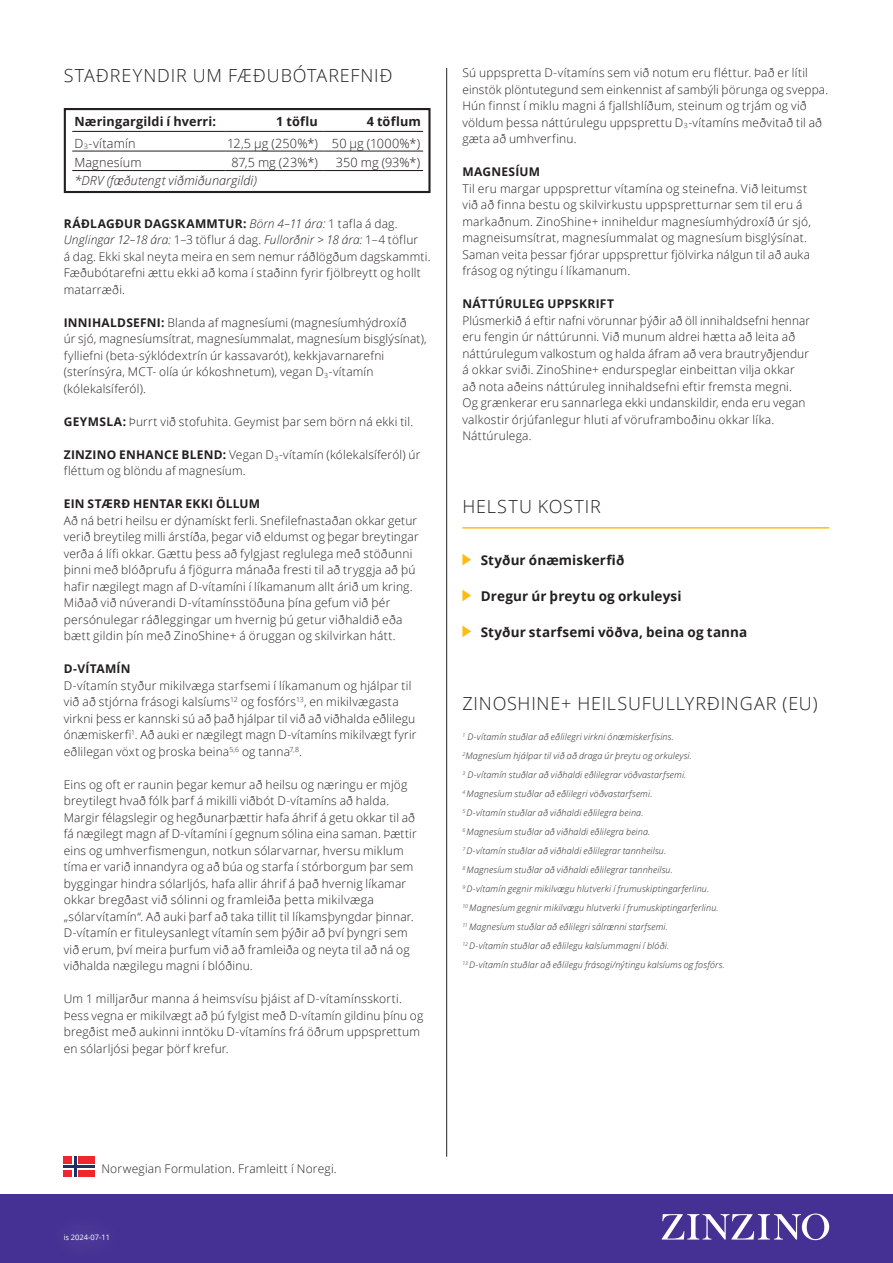
<style>
.page{position:relative;width:893px;height:1263px;background:#fff}
.page>*{position:absolute;margin:0;border:0;box-sizing:border-box;transform-origin:0 0}
.Sub-heading_12_14{font:300 18px "Open Sans";letter-spacing:.045em;color:#231f20}
.Key_Benefits_9_12{font:700 13.5px "Open Sans";letter-spacing:.01em;color:#231f20}
.Preamble_10_14{font:300 12.6px "Open Sans";letter-spacing:.01em;color:#231f20}
.Preamble_10_14-2{font:700 12.6px "Open Sans";letter-spacing:.01em;color:#231f20}
.Preamble_10_14-3{font:italic 300 12.6px "Open Sans";letter-spacing:.01em;color:#231f20}
.Body_8_11{font:300 12px/16.5px "Open Sans";letter-spacing:.015em;color:#231f20}
.Body_8_11-2{font:700 12px "Open Sans";letter-spacing:.02em;color:#231f20}
.Underrubrik-Bold-Italic-Versaler-20pkt_2{font:300 12px "Open Sans";letter-spacing:.015em;color:#231f20}
.EFSA_6_7{font:italic 300 9px "Open Sans";letter-spacing:.02em;color:#231f20}
.t1{font:7.5px "Open Sans";color:#fff}
.s1{font-weight:700}
.s2{font-style:italic}
</style>
<div class="page">
<div style="left:0;top:1194px;width:893px;height:69px;background:#443193"></div>
<svg style="left:662px;top:1213px;width:167px;height:27px"></svg>
<div style="left:64px;top:108px;width:367px;height:85px;border:2px solid #231f20"></div>
<hr style="left:72px;top:131px;width:153px;height:1px;background:#231f20">
<hr style="left:225px;top:131px;width:98px;height:1px;background:#231f20">
<hr style="left:323px;top:131px;width:100px;height:1px;background:#231f20">
<hr style="left:72px;top:151px;width:153px;height:1px;background:#231f20">
<hr style="left:225px;top:151px;width:98px;height:1px;background:#231f20">
<hr style="left:323px;top:151px;width:100px;height:1px;background:#231f20">
<hr style="left:72px;top:170px;width:153px;height:1px;background:#231f20">
<hr style="left:225px;top:170px;width:98px;height:1px;background:#231f20">
<hr style="left:323px;top:170px;width:100px;height:1px;background:#231f20">
<hr style="left:446px;top:68px;width:1px;height:1089px;background:#231f20">
<div style="left:64px;top:1156px;width:31px;height:21px;background:#ee272f"></div>
<div style="left:64px;top:1164px;width:31px;height:5px;background:#fff"></div>
<div style="left:72px;top:1156px;width:6px;height:21px;background:#fff"></div>
<hr style="left:64px;top:1165px;width:31px;height:3px;background:#212f63">
<hr style="left:74px;top:1156px;width:3px;height:21px;background:#212f63">
<svg style="left:462px;top:554px;width:9px;height:11px"></svg>
<svg style="left:462px;top:590px;width:9px;height:11px"></svg>
<svg style="left:462px;top:625px;width:9px;height:12px"></svg>
<hr style="left:462px;top:527px;width:367px;height:2px;background:#fdbc12">
<p class="Sub-heading_12_14" style="left:64px;top:63px;width:330px">STAÐREYNDIR UM FÆÐUBÓTAREFNIÐ</p>
<p class="Preamble_10_14-2" style="left:74px;top:113px;width:143px">Næringargildi í hverri:</p>
<p class="Preamble_10_14-2" style="left:276px;top:113px;width:43px">1 töflu</p>
<p class="Preamble_10_14-2" style="left:367px;top:113px;width:56px">4 töflum</p>
<p class="Preamble_10_14" style="left:74px;top:135px;width:63px">D<sub>3</sub>-vítamín</p>
<p class="Preamble_10_14" style="left:227px;top:135px;width:92px">12,5 μg (250%*)</p>
<p class="Preamble_10_14" style="left:332px;top:135px;width:90px">50 μg (1000%*)</p>
<p class="Preamble_10_14" style="left:74px;top:154px;width:69px">Magnesíum</p>
<p class="Preamble_10_14" style="left:231px;top:154px;width:88px">87,5 mg (23%*)</p>
<p class="Preamble_10_14" style="left:336px;top:154px;width:86px">350 mg (93%*)</p>
<p class="Preamble_10_14-3" style="left:74px;top:172px;width:184px">*DRV (fæðutengt viðmiðunargildi)</p>
<p class="Body_8_11" style="left:64px;top:215px;width:368px"><span class="s1">RÁÐLAGÐUR DAGSKAMMTUR:</span> <span class="s2">Börn 4–11 ára:</span> 1 tafla á dag.<br><span class="s2">Unglingar 12–18 ára:</span> 1–3 töflur á dag. <span class="s2">Fullorðnir &gt; 18 ára:</span> 1–4 töflur<br>á dag. Ekki skal neyta meira en sem nemur ráðlögðum dagskammti.<br>Fæðubótarefni ættu ekki að koma í staðinn fyrir fjölbreytt og hollt matarræði.</p>
<p class="Body_8_11" style="left:64px;top:314px;width:364px"><span class="s1">INNIHALDSEFNI:</span> Blanda af magnesíumi (magnesíumhýdroxíð<br>úr sjó, magnesíumsítrat, magnesíummalat, magnesíum bisglýsínat), fylliefni (beta-sýklódextrín úr kassavarót), kekkjavarnarefni (sterínsýra, MCT- olía úr kókoshnetum), vegan D<sub>3</sub>-vítamín (kólekalsíferól).</p>
<p class="Body_8_11" style="left:64px;top:413px;width:351px"><span class="s1">GEYMSLA:</span> Þurrt við stofuhita. Geymist þar sem börn ná ekki til.</p>
<p class="Body_8_11" style="left:64px;top:446px;width:358px"><span class="s1">ZINZINO ENHANCE BLEND:</span> Vegan D<sub>3</sub>-vítamín (kólekalsíferól) úr fléttum og blöndu af magnesíum.</p>
<p class="Body_8_11-2" style="left:64px;top:495px;width:198px">EIN STÆRÐ HENTAR EKKI ÖLLUM</p>
<p class="Body_8_11" style="left:64px;top:512px;width:356px">Að ná betri heilsu er dýnamískt ferli. Snefilefnastaðan okkar getur verið breytileg milli árstíða, þegar við eldumst og þegar breytingar verða á lífi okkar. Gættu þess að fylgjast reglulega með stöðunni þinni með blóðprufu á fjögurra mánaða fresti til að tryggja að þú hafir nægilegt magn af D-vítamíni í líkamanum allt árið um kring.<br>Miðað við núverandi D-vítamínsstöðuna þína gefum við þér persónulegar ráðleggingar um hvernig þú getur viðhaldið eða bætt gildin þín með ZinoShine+ á öruggan og skilvirkan hátt.</p>
<p class="Body_8_11-2" style="left:64px;top:660px;width:68px">D-VÍTAMÍN</p>
<p class="Body_8_11" style="left:64px;top:677px;width:354px">D-vítamín styður mikilvæga starfsemi í líkamanum og hjálpar til við að stjórna frásogi kalsíums<sup>12</sup> og fosfórs<sup>13</sup>, en mikilvægasta virkni þess er kannski sú að það hjálpar til við að viðhalda eðlilegu ónæmiskerfi<sup>1</sup>. Að auki er nægilegt magn D-vítamíns mikilvægt fyrir eðlilegan vöxt og þroska beina<sup>5,6</sup> og tanna<sup>7,8</sup>.</p>
<p class="Body_8_11" style="left:64px;top:776px;width:354px">Eins og oft er raunin þegar kemur að heilsu og næringu er mjög breytilegt hvað fólk þarf á mikilli viðbót D-vítamíns að halda.<br>Margir félagslegir og hegðunarþættir hafa áhrif á getu okkar til að fá nægilegt magn af D-vítamíni í gegnum sólina eina saman. Þættir eins og umhverfismengun, notkun sólarvarnar, hversu miklum tíma er varið innandyra og að búa og starfa í stórborgum þar sem byggingar hindra sólarljós, hafa allir áhrif á það hvernig líkamar okkar bregðast við sólinni og framleiða þetta mikilvæga „sólarvítamín“. Að auki þarf að taka tillit til líkamsþyngdar þinnar.<br>D-vítamín er fituleysanlegt vítamín sem þýðir að því þyngri sem við erum, því meira þurfum við að framleiða og neyta til að ná og viðhalda nægilegu magni í blóðinu.</p>
<p class="Body_8_11" style="left:64px;top:990px;width:361px">Um 1 milljarður manna á heimsvísu þjáist af D-vítamínsskorti.<br>Þess vegna er mikilvægt að þú fylgist með D-vítamín gildinu þínu og bregðist með aukinni inntöku D-vítamíns frá öðrum uppsprettum en sólarljósi þegar þörf krefur.</p>
<p class="Body_8_11" style="left:462px;top:64px;width:367px">Sú uppspretta D-vítamíns sem við notum eru fléttur. Það er lítil einstök plöntutegund sem einkennist af sambýli þörunga og sveppa.<br>Hún finnst í miklu magni á fjallshlíðum, steinum og trjám og við völdum þessa náttúrulegu uppsprettu D<sub>3</sub>-vítamíns meðvitað til að gæta að umhverfinu.</p>
<p class="Body_8_11-2" style="left:462px;top:163px;width:79px">MAGNESÍUM</p>
<p class="Body_8_11" style="left:462px;top:180px;width:350px">Til eru margar uppsprettur vítamína og steinefna. Við leitumst við að finna bestu og skilvirkustu uppspretturnar sem til eru á markaðnum. ZinoShine+ inniheldur magnesíumhýdroxíð úr sjó, magneisumsítrat, magnesíummalat og magnesíum bisglýsínat.<br>Saman veita þessar fjórar uppsprettur fjölvirka nálgun til að auka frásog og nýtingu í líkamanum.</p>
<p class="Body_8_11-2" style="left:462px;top:295px;width:153px">NÁTTÚRULEG UPPSKRIFT</p>
<p class="Body_8_11" style="left:462px;top:312px;width:349px">Plúsmerkið á eftir nafni vörunnar þýðir að öll innihaldsefni hennar eru fengin úr náttúrunni. Við munum aldrei hætta að leita að náttúrulegum valkostum og halda áfram að vera brautryðjendur á okkar sviði. ZinoShine+ endurspeglar einbeittan vilja okkar að nota aðeins náttúruleg innihaldsefni eftir fremsta megni.<br>Og grænkerar eru sannarlega ekki undanskildir, enda eru vegan valkostir órjúfanlegur hluti af vöruframboðinu okkar líka.<br>Náttúrulega.</p>
<p class="Sub-heading_12_14" style="left:462px;top:494px;width:140px">HELSTU KOSTIR</p>
<p class="Key_Benefits_9_12" style="left:481px;top:551px;width:145px">Styður ónæmiskerfið</p>
<p class="Key_Benefits_9_12" style="left:481px;top:587px;width:202px">Dregur úr þreytu og orkuleysi</p>
<p class="Key_Benefits_9_12" style="left:481px;top:623px;width:268px">Styður starfsemi vöðva, beina og tanna</p>
<p class="Sub-heading_12_14" style="left:462px;top:692px;width:357px">ZINOSHINE+ HEILSUFULLYRÐINGAR (EU)</p>
<p class="EFSA_6_7" style="left:462px;top:730px;width:213px"><sup>1</sup> D-vítamín stuðlar að eðlilegri virkni ónæmiskerfisins.</p>
<p class="EFSA_6_7" style="left:462px;top:749px;width:231px"><sup>2</sup>Magnesíum hjálpar til við að draga úr þreytu og orkuleysi.</p>
<p class="EFSA_6_7" style="left:462px;top:768px;width:225px"><sup>3</sup> D-vítamín stuðlar að viðhaldi eðlilegrar vöðvastarfsemi.</p>
<p class="EFSA_6_7" style="left:462px;top:787px;width:192px"><sup>4</sup> Magnesíum stuðlar að eðlilegri vöðvastarfsemi.</p>
<p class="EFSA_6_7" style="left:462px;top:806px;width:183px"><sup>5</sup> D-vítamín stuðlar að viðhaldi eðlilegra beina.</p>
<p class="EFSA_6_7" style="left:462px;top:825px;width:189px"><sup>6</sup> Magnesíum stuðlar að viðhaldi eðlilegra beina.</p>
<p class="EFSA_6_7" style="left:462px;top:844px;width:205px"><sup>7</sup> D-vítamín stuðlar að viðhaldi eðlilegrar tannheilsu.</p>
<p class="EFSA_6_7" style="left:462px;top:863px;width:212px"><sup>8</sup> Magnesíum stuðlar að viðhaldi eðlilegrar tannheilsu.</p>
<p class="EFSA_6_7" style="left:462px;top:882px;width:248px"><sup>9</sup> D-vítamín gegnir mikilvægu hlutverki í frumuskiptingarferlinu.</p>
<p class="EFSA_6_7" style="left:462px;top:901px;width:258px"><sup>10</sup> Magnesíum gegnir mikilvægu hlutverki í frumuskiptingarferlinu.</p>
<p class="EFSA_6_7" style="left:462px;top:920px;width:207px"><sup>11</sup> Magnesíum stuðlar að eðlilegri sálrænni starfsemi.</p>
<p class="EFSA_6_7" style="left:462px;top:939px;width:208px"><sup>12</sup> D-vítamín stuðlar að eðlilegu kalsíummagni í blóði.</p>
<p class="EFSA_6_7" style="left:462px;top:958px;width:264px"><sup>13</sup> D-vítamín stuðlar að eðlilegu frásogi/nýtingu kalsíums og fosfórs.</p>
<p class="Underrubrik-Bold-Italic-Versaler-20pkt_2" style="left:101px;top:1161px;width:237px">Norwegian Formulation. Framleitt í Noregi.</p>
<p class="t1" style="left:64px;top:1232px;width:48px">is 2024-07-11</p>
</div>
